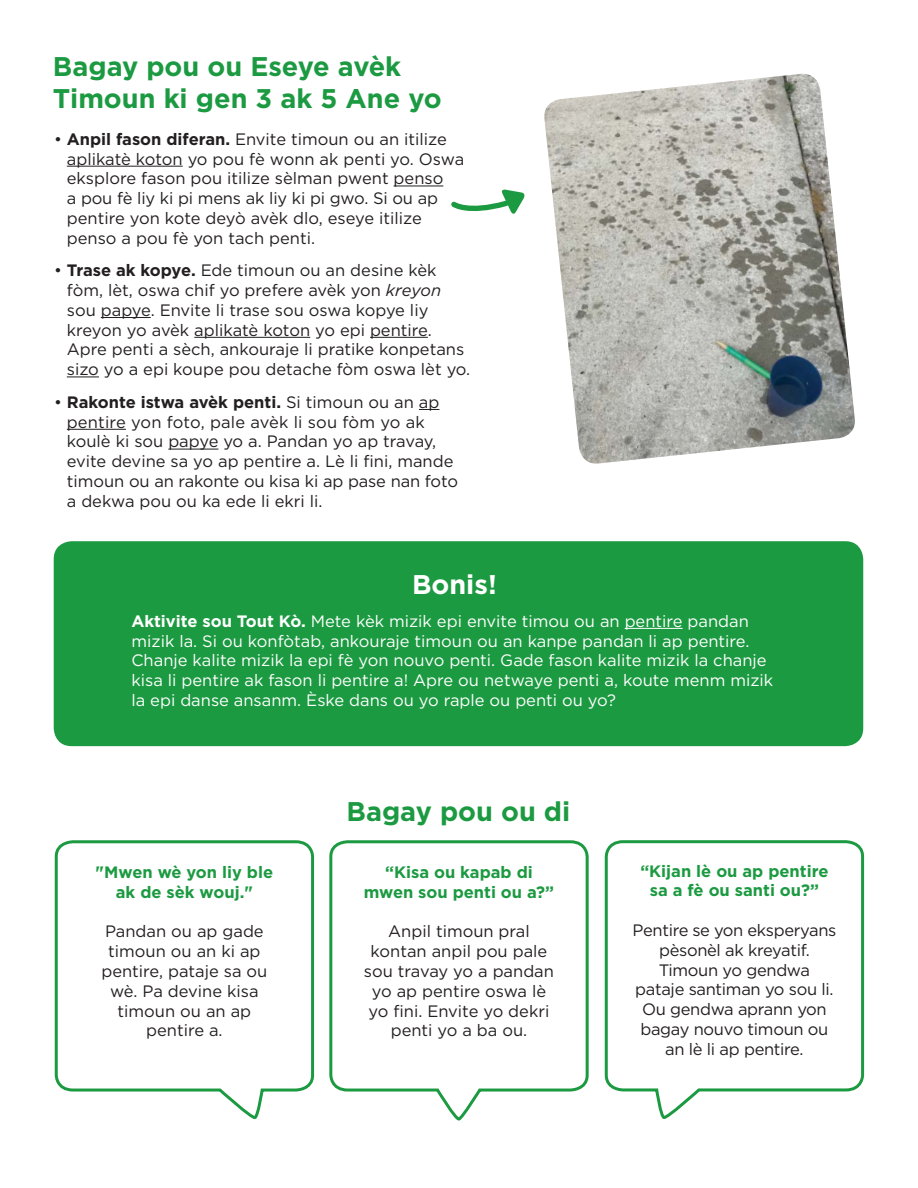
<style>
.page{position:relative;width:918px;height:1188px;background:#fff}
.page>*{position:absolute;margin:0;border:0;box-sizing:border-box;transform-origin:0 0}
.t1{font:700 27px/32.4px "Gotham";color:#1c9a41}
.t2{font:700 27px "Gotham";color:#fff}
.t3{font:16.5px/19.8px "Gotham";color:#231f20}
.t4{font:16.5px/19.8px "Gotham";color:#fff}
.t5{font:16.5px/19.8px "Gotham";letter-spacing:-.02em;color:#231f20;text-align:center}
.t6{font:700 16.5px/19.8px "Gotham";color:#1c9a41;text-align:center}
.s1{font-weight:700}
.s2{font-style:italic}
</style>
<div class="page">
<svg style="left:604px;top:840px;width:261px;height:279px"></svg>
<svg style="left:329px;top:840px;width:260px;height:280px"></svg>
<svg style="left:54px;top:840px;width:261px;height:279px"></svg>
<div style="left:54px;top:541px;width:809px;height:205px;background:#1c9a41;border-radius:18px"></div>
<hr style="left:67px;top:166px;width:116px;height:1px;background:#231f20">
<hr style="left:394px;top:186px;width:49px;height:1px;background:#231f20">
<hr style="left:101px;top:317px;width:50px;height:1px;background:#231f20">
<hr style="left:194px;top:337px;width:116px;height:1px;background:#231f20">
<hr style="left:370px;top:337px;width:58px;height:1px;background:#231f20">
<hr style="left:67px;top:377px;width:32px;height:1px;background:#231f20">
<svg style="left:419px;top:409px;width:20px;height:1px"></svg>
<hr style="left:67px;top:429px;width:59px;height:1px;background:#231f20">
<hr style="left:168px;top:449px;width:50px;height:1px;background:#231f20">
<hr style="left:625px;top:628px;width:58px;height:1px;background:#fff">
<img style="left:544px;top:74px;width:311px;height:390px">
<svg style="left:451px;top:189px;width:74px;height:25px"></svg>
<h1 class="t1" style="left:53px;top:52px;width:390px">Bagay pou ou Eseye avèk<br>Timoun ki gen 3 ak 5 Ane yo</h1>
<p class="t3" style="left:67px;top:130px;width:399px;text-indent:-13px">• <span class="s1">Anpil fason diferan.</span> Envite timoun ou an itilize aplikatè koton yo pou fè wonn ak penti yo. Oswa eksplore fason pou itilize sèlman pwent penso<br>a pou fè liy ki pi mens ak liy ki pi gwo. Si ou ap pentire yon kote deyò avèk dlo, eseye itilize penso a pou fè yon tach penti.</p>
<p class="t3" style="left:67px;top:262px;width:405px;text-indent:-13px">• <span class="s1">Trase ak kopye.</span> Ede timoun ou an desine kèk fòm, lèt, oswa chif yo prefere avèk yon <span class="s2">kreyon </span>sou papye. Envite li trase sou oswa kopye liy kreyon yo avèk aplikatè koton yo epi pentire.<br>Apre penti a sèch, ankouraje li pratike konpetans sizo yo a epi koupe pou detache fòm oswa lèt yo.</p>
<p class="t3" style="left:67px;top:393px;width:393px;text-indent:-13px">• <span class="s1">Rakonte istwa avèk penti.</span> Si timoun ou an ap pentire yon foto, pale avèk li sou fòm yo ak koulè ki sou papye yo a. Pandan yo ap travay, evite devine sa yo ap pentire a. Lè li fini, mande timoun ou an rakonte ou kisa ki ap pase nan foto a dekwa pou ou ka ede li ekri li.</p>
<h1 class="t2" style="left:412px;top:573px;width:86px">Bonis!</h1>
<p class="t4" style="left:131px;top:612px;width:643px"><span class="s1">Aktivite sou Tout Kò.</span> Mete kèk mizik epi envite timou ou an pentire pandan mizik la. Si ou konfòtab, ankouraje timoun ou an kanpe pandan li ap pentire.<br>Chanje kalite mizik la epi fè yon nouvo penti. Gade fason kalite mizik la chanje kisa li pentire ak fason li pentire a! Apre ou netwaye penti a, koute menm mizik la epi danse ansanm. Èske dans ou yo raple ou penti ou yo?</p>
<p class="t6" style="left:96px;top:864px;width:179px">"Mwen wè yon liy ble ak de sèk wouj."</p>
<p class="t3" style="left:101px;top:923px;width:168px;text-align:center">Pandan ou ap gade timoun ou an ki ap pentire, pataje sa ou wè. Pa devine kisa timoun ou an ap pentire a.</p>
<h1 class="t1" style="left:347px;top:797px;width:225px">Bagay pou ou di</h1>
<p class="t6" style="left:364px;top:864px;width:192px">“Kisa ou kapab di mwen sou penti ou a?”</p>
<p class="t3" style="left:364px;top:923px;width:192px;text-align:center">Anpil timoun pral kontan anpil pou pale sou travay yo a pandan yo ap pentire oswa lè yo fini. Envite yo dekri penti yo a ba ou.</p>
<p class="t6" style="left:640px;top:862px;width:190px">“Kijan lè ou ap pentire sa a fè ou santi ou?”</p>
<p class="t5" style="left:632px;top:921px;width:206px">Pentire se yon eksperyans pèsonèl ak kreyatif.<br>Timoun yo gendwa pataje santiman yo sou li.<br>Ou gendwa aprann yon bagay nouvo timoun ou an lè li ap pentire.</p>
</div>
